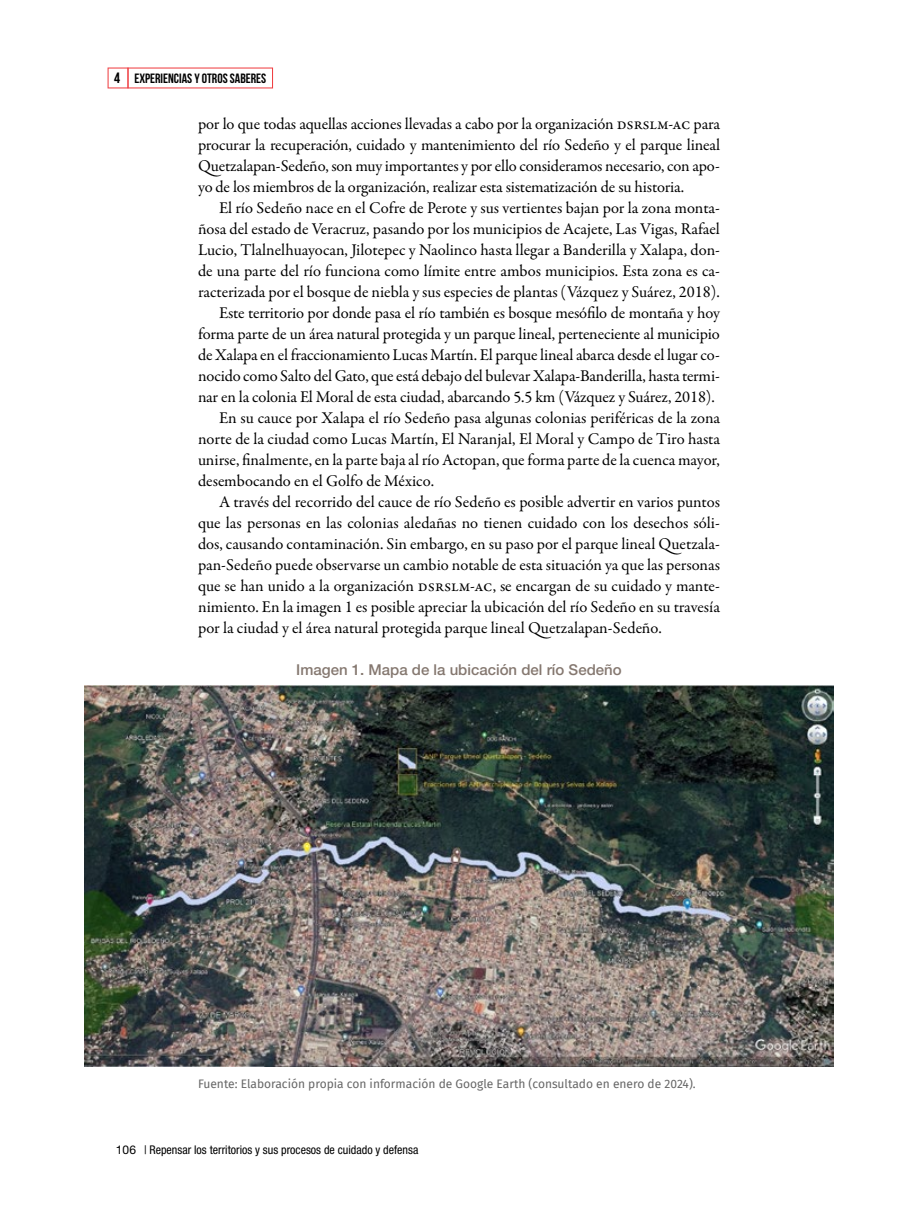
<style>
.page{position:relative;width:918px;height:1216px;background:#fff}
.page>*{position:absolute;margin:0;border:0;box-sizing:border-box;transform-origin:0 0}
.t1{font:16.5px/21px "Garamond Premr Pro";color:#000;text-align:justify}
.t2{font:16.5px "Garamond Premr Pro";letter-spacing:.02em;color:#000}
.t3{font:16.5px "Garamond Premr Pro";letter-spacing:-.02em;color:#000}
.t4{font:500 15px "Helvetica Neue LT Std";color:#857870}
.t5{font:700 13.5px "Bebas Neue";color:#000}
.t6{font:12px "Fira Sans";color:#666}
.t7{font:condensed 12px "Helvetica Neue LT Std";color:#000}
.s1{font-size:15px}
.s2{font-stretch:normal}
</style>
<div class="page">
<img style="left:85px;top:685px;width:748px;height:381px">
<svg style="left:108px;top:68px;width:165px;height:20px"></svg>
<p class="t5" style="left:114px;top:71px;width:153px"><span class="s1">4</span> EXPERIENCIAS Y OTROS SABERES</p>
<p class="t1" style="left:198px;top:114px;width:524px">por lo que todas aquellas acciones llevadas a cabo por la organización dsrslm-ac para procurar la recuperación, cuidado y mantenimiento del río Sedeño y el parque lineal Quetzalapan-Sedeño, son muy importantes y por ello consideramos necesario, con apo&shy;yo de los miembros de la organización, realizar esta sistematización de su historia.</p>
<p class="t1" style="left:219px;top:198px;width:502px">El río Sedeño nace en el Cofre de Perote y sus vertientes bajan por la zona monta-</p>
<p class="t1" style="left:198px;top:219px;width:524px">ñosa del estado de Veracruz, pasando por los municipios de Acajete, Las Vigas, Rafael</p>
<p class="t1" style="left:198px;top:240px;width:523px">Lucio, Tlalnelhuayocan, Jilotepec y Naolinco hasta llegar a Banderilla y Xalapa, don-</p>
<p class="t1" style="left:198px;top:261px;width:523px">de una parte del río funciona como límite entre ambos municipios. Esta zona es ca-</p>
<p class="t1" style="left:198px;top:282px;width:523px">racterizada por el bosque de niebla y sus especies de plantas (Vázquez y Suárez, 2018).</p>
<p class="t1" style="left:219px;top:303px;width:503px">Este territorio por donde pasa el río también es bosque mesófilo de montaña y hoy</p>
<p class="t1" style="left:198px;top:324px;width:523px">forma parte de un área natural protegida y un parque lineal, perteneciente al municipio</p>
<p class="t1" style="left:198px;top:345px;width:523px">de Xalapa en el fraccionamiento Lucas Martín. El parque lineal abarca desde el lugar co-</p>
<p class="t1" style="left:198px;top:366px;width:523px">nocido como Salto del Gato, que está debajo del bulevar Xalapa-Banderilla, hasta termi-</p>
<p class="t3" style="left:198px;top:387px;width:518px">nar en la colonia El Moral de esta ciudad, abarcando 5.5 km (Vázquez y Suárez, 2018).</p>
<p class="t1" style="left:219px;top:408px;width:503px">En su cauce por Xalapa el río Sedeño pasa algunas colonias periféricas de la zona</p>
<p class="t1" style="left:198px;top:429px;width:524px">norte de la ciudad como Lucas Martín, El Naranjal, El Moral y Campo de Tiro hasta</p>
<p class="t1" style="left:198px;top:450px;width:523px">unirse, finalmente, en la parte baja al río Actopan, que forma parte de la cuenca mayor,</p>
<p class="t1" style="left:198px;top:471px;width:238px">desembocando en el Golfo de México.</p>
<p class="t1" style="left:219px;top:492px;width:502px">A través del recorrido del cauce de río Sedeño es posible advertir en varios puntos</p>
<p class="t1" style="left:198px;top:513px;width:523px">que las personas en las colonias aledañas no tienen cuidado con los desechos sóli-</p>
<p class="t1" style="left:198px;top:534px;width:523px">dos, causando contaminación. Sin embargo, en su paso por el parque lineal Quetzala-</p>
<p class="t2" style="left:198px;top:555px;width:524px">pan-Sedeño puede observarse un cambio notable de esta situación ya que las personas</p>
<p class="t1" style="left:198px;top:576px;width:523px">que se han unido a la organización dsrslm-ac, se encargan de su cuidado y mante-</p>
<p class="t1" style="left:198px;top:597px;width:524px">nimiento. En la imagen 1 es posible apreciar la ubicación del río Sedeño en su travesía</p>
<p class="t1" style="left:198px;top:618px;width:465px">por la ciudad y el área natural protegida parque lineal Quetzalapan-Sedeño.</p>
<p class="t4" style="left:296px;top:661px;width:327px">Imagen 1. Mapa de la ubicación del río Sedeño</p>
<p class="t6" style="left:198px;top:1074px;width:499px">Fuente: Elaboración propia con información de Google Earth (consultado en enero de 2024).</p>
<p class="t7" style="left:116px;top:1143px;width:304px"><span class="s2">106</span> | Repensar los territorios y sus procesos de cuidado y defensa</p>
</div>
